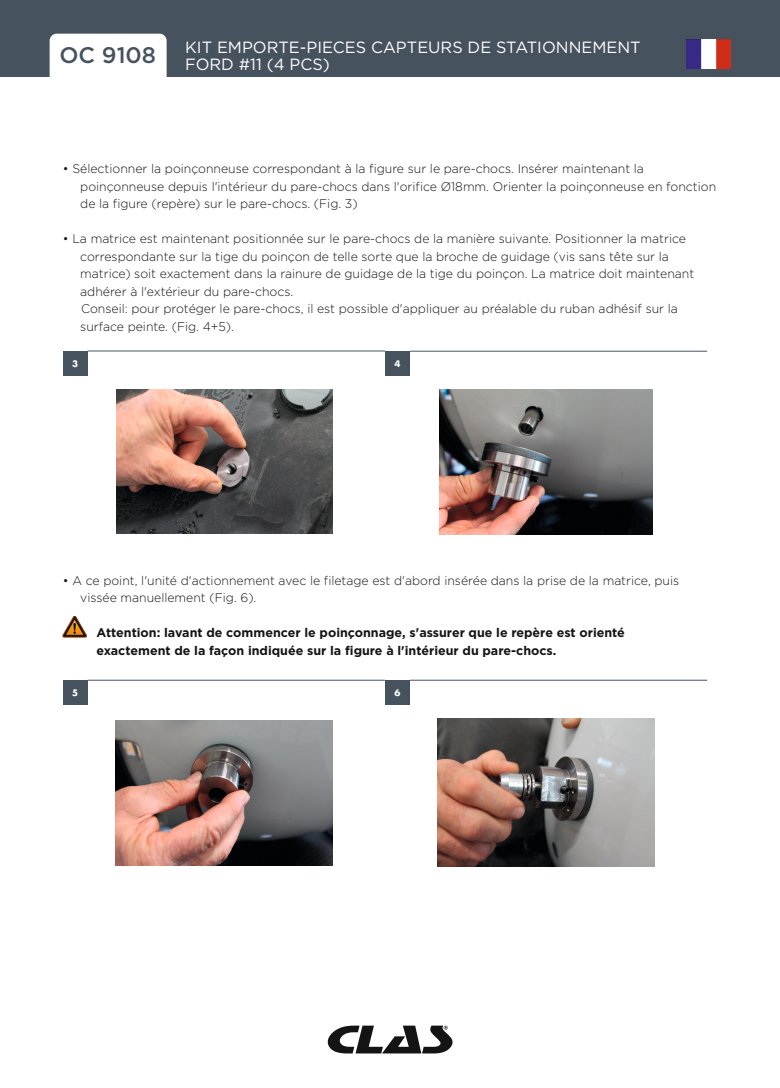
<style>
.page{position:relative;width:780px;height:1088px;background:#fff}
.page>*{position:absolute;margin:0;border:0;box-sizing:border-box;transform-origin:0 0}
.t1{font:500 22.5px "Gotham";color:#47525f}
.t2{font:16.25px/17.5px "Gotham";color:#fff}
.t3{font:300 12.5px/17.5px "Gotham";color:#131413}
.t4{font:700 12.5px/17.5px "Gotham";color:#131413}
.t5{font:700 8.75px "Futura Std";color:#fff}
</style>
<div class="page">
<div style="left:0;top:0;width:18px;height:77px;background:#47525f"></div>
<div style="left:18px;top:0;width:762px;height:77px;background:#47525f"></div>
<div style="left:50px;top:34px;width:117px;height:58px;background:#fff;border-radius:7px"></div>
<img style="left:686px;top:40px;width:44px;height:29px">
<svg style="left:327px;top:1025px;width:125px;height:28px"></svg>
<div style="left:385px;top:351px;width:25px;height:25px;background:#47525f"></div>
<hr style="left:410px;top:351px;width:297px;height:1px;background:#47525f">
<img style="left:439px;top:390px;width:213px;height:144px">
<div style="left:63px;top:351px;width:25px;height:25px;background:#47525f"></div>
<hr style="left:88px;top:351px;width:297px;height:1px;background:#47525f">
<img style="left:117px;top:390px;width:215px;height:143px">
<svg style="left:63px;top:616px;width:24px;height:22px"></svg>
<div style="left:63px;top:680px;width:25px;height:25px;background:#47525f"></div>
<hr style="left:88px;top:680px;width:297px;height:1px;background:#47525f">
<img style="left:115px;top:720px;width:217px;height:145px">
<div style="left:385px;top:680px;width:25px;height:25px;background:#47525f"></div>
<hr style="left:410px;top:680px;width:297px;height:1px;background:#47525f">
<img style="left:437px;top:719px;width:217px;height:147px">
<h1 class="t1" style="left:59px;top:40px;width:98px">OC 9108</h1>
<h2 class="t2" style="left:185px;top:38px;width:457px">KIT EMPORTE-PIECES CAPTEURS DE STATIONNEMENT<br>FORD #11 (4 PCS)</h2>
<p class="t3" style="left:80px;top:160px;width:637px;text-indent:-18px">• Sélectionner la poinçonneuse correspondant à la figure sur le pare-chocs. Insérer maintenant la poinçonneuse depuis l'intérieur du pare-chocs dans l'orifice Ø18mm. Orienter la poinçonneuse en fonction de la figure (repère) sur le pare-chocs. (Fig. 3)</p>
<p class="t3" style="left:80px;top:230px;width:615px;text-indent:-18px">• La matrice est maintenant positionnée sur le pare-chocs de la manière suivante. Positionner la matrice correspondante sur la tige du poinçon de telle sorte que la broche de guidage (vis sans tête sur la matrice) soit exactement dans la rainure de guidage de la tige du poinçon. La matrice doit maintenant adhérer à l'extérieur du pare-chocs.<br>Conseil: pour protéger le pare-chocs, il est possible d'appliquer au préalable du ruban adhésif sur la surface peinte. (Fig. 4+5).</p>
<p class="t5" style="left:72px;top:358px;width:8px">3</p>
<p class="t5" style="left:394px;top:358px;width:8px">4</p>
<p class="t3" style="left:80px;top:571px;width:600px;text-indent:-18px">• A ce point, l'unité d'actionnement avec le filetage est d'abord insérée dans la prise de la matrice, puis vissée manuellement (Fig. 6).</p>
<p class="t4" style="left:96px;top:624px;width:530px">Attention: lavant de commencer le poinçonnage, s'assurer que le repère est orienté exactement de la façon indiquée sur la figure à l'intérieur du pare-chocs.</p>
<p class="t5" style="left:72px;top:687px;width:8px">5</p>
<p class="t5" style="left:394px;top:687px;width:8px">6</p>
</div>
